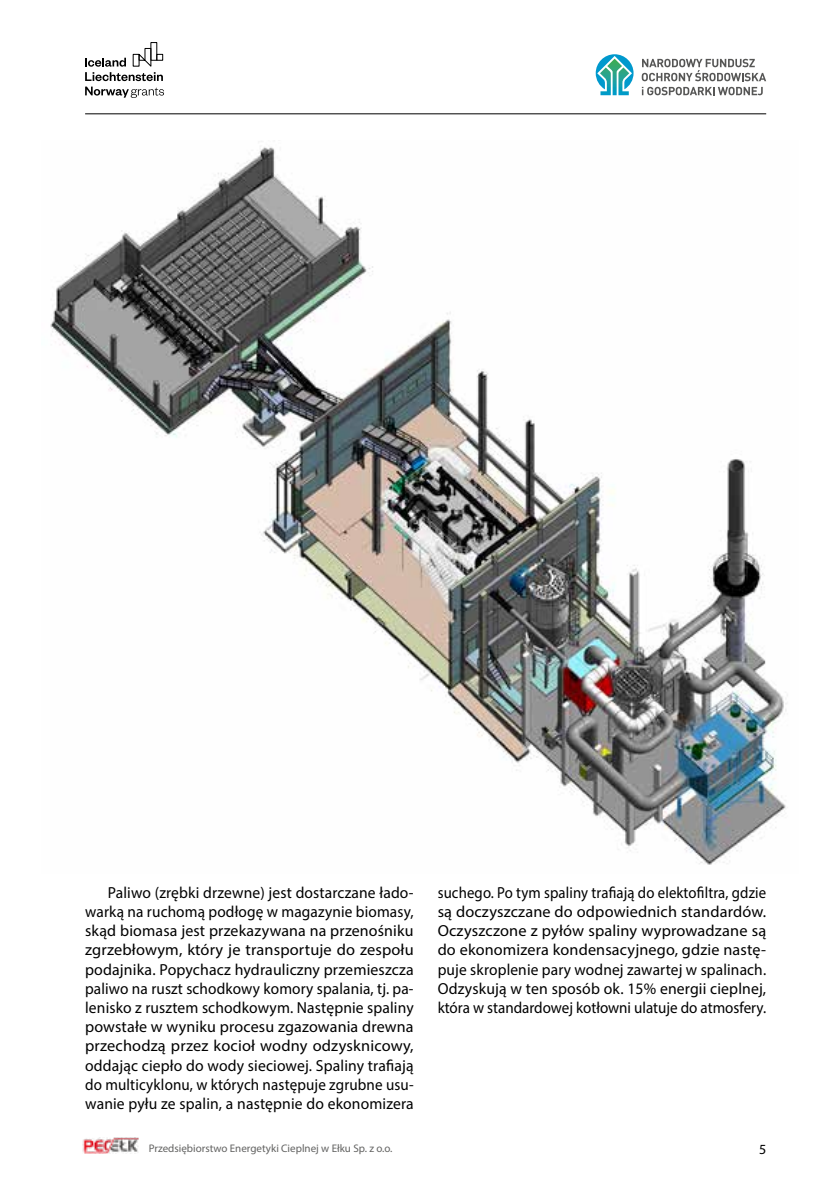
<style>
.page{position:relative;width:840px;height:1191px;background:#fff}
.page>*{position:absolute;margin:0;border:0;box-sizing:border-box;transform-origin:0 0}
.t1{font:16px/19.2px "Myriad Pro";letter-spacing:.005em;color:#000;text-align:justify}
.t2{font:16px/19.2px "Myriad Pro";letter-spacing:.005em;color:#000;text-align:justify;scale:.92 1}
.t3{font:14px "Myriad Pro";color:#000}
.t4{font:11px "Myriad Pro";color:#626261}
</style>
<div class="page">
<div style="left:150px;top:42px;width:7px;height:19px;border:1px solid #000"></div>
<svg style="left:85px;top:48px;width:78px;height:33px"></svg>
<svg style="left:85px;top:87px;width:79px;height:11px"></svg>
<svg style="left:641px;top:59px;width:124px;height:22px"></svg>
<svg style="left:641px;top:87px;width:121px;height:8px"></svg>
<svg style="left:595px;top:54px;width:38px;height:41px"></svg>
<hr style="left:85px;top:113px;width:680px;height:1px;background:#000">
<img style="left:82px;top:1137px;width:57px;height:16px">
<img style="left:50px;top:147px;width:738px;height:718px">
<p class="t1" style="left:85px;top:882px;width:330px;text-indent:23px">Paliwo (zrębki drzewne) jest dostarczane łado&shy;warką na ruchomą podłogę w magazynie biomasy, skąd biomasa jest przekazywana na przenośniku zgrzebłowym, który je transportuje do zespołu podajnika. Popychacz hydrauliczny przemieszcza paliwo na ruszt schodkowy komory spalania, tj. pa&shy;lenisko z rusztem schodkowym. Następnie spaliny powstałe w wyniku procesu zgazowania drewna przechodzą przez kocioł wodny odzysknicowy, oddając ciepło do wody sieciowej. Spaliny trafiają do multicyklonu, w których następuje zgrubne usu&shy;wanie pyłu ze spalin, a następnie do ekonomizera</p>
<p class="t2" style="left:437px;top:882px;width:358px">suchego. Po tym spaliny trafiają do elektofiltra, gdzie są doczyszczane do odpowiednich standardów.<br>Oczyszczone z pyłów spaliny wyprowadzane są do ekonomizera kondensacyjnego, gdzie nastę&shy;puje skroplenie pary wodnej zawartej w spalinach.<br>Odzyskują w ten sposób ok. 15% energii cieplnej, która w standardowej kotłowni ulatuje do atmosfery.</p>
<p class="t4" style="left:149px;top:1141px;width:245px">Przedsiębiorstwo Energetyki Cieplnej w Ełku Sp. z o.o.</p>
<p class="t3" style="left:758px;top:1140px;width:9px">5</p>
</div>
